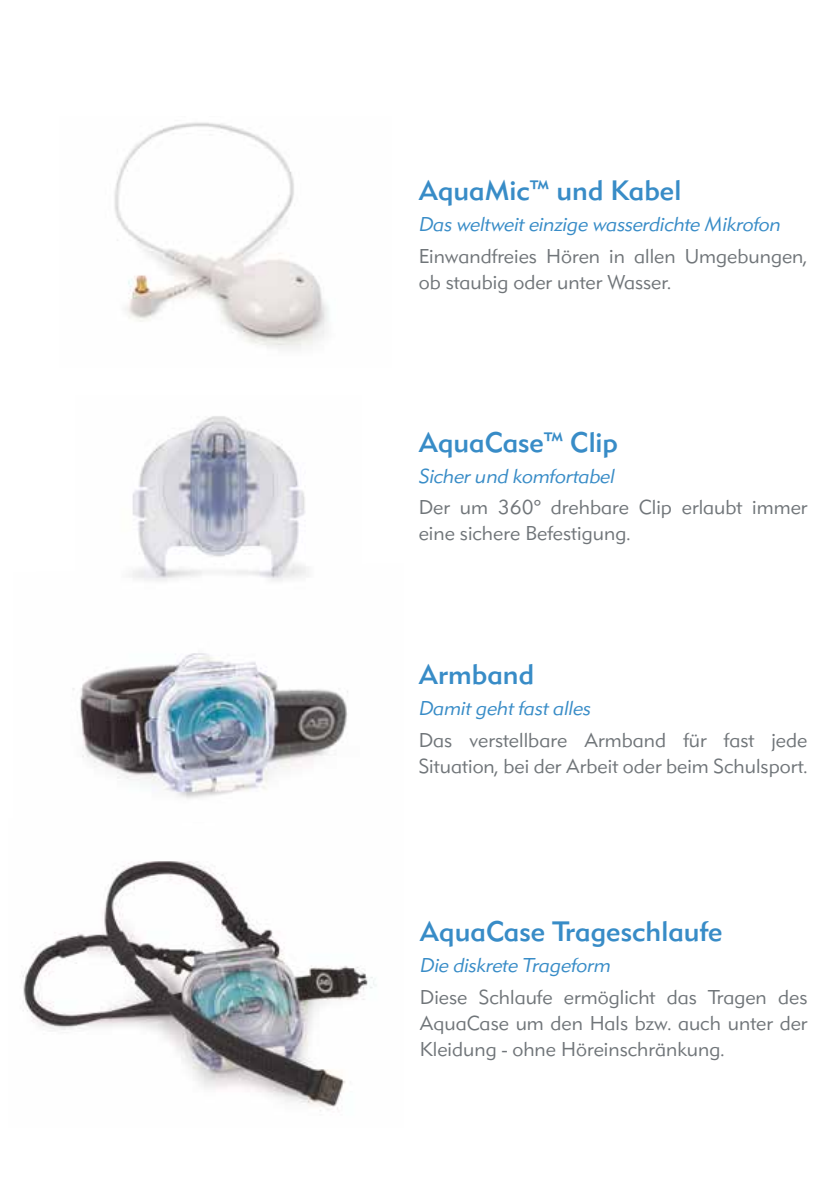
<style>
.page{position:relative;width:840px;height:1191px;background:#fff}
.page>*{position:absolute;margin:0;border:0;box-sizing:border-box;transform-origin:0 0}
.t1{font:500 28px "DH Sans";color:#388cc7}
.t2{font:300 20px/26px "DH Sans";color:#707579}
.t3{font:italic 300 20px "DH Sans";color:#388cc7}
</style>
<div class="page">
<img style="left:22px;top:861px;width:355px;height:250px">
<img style="left:114px;top:122px;width:215px;height:227px">
<img style="left:72px;top:653px;width:276px;height:146px">
<img style="left:132px;top:416px;width:174px;height:165px">
<h1 class="t1" style="left:418px;top:173px;width:264px">AquaMic™ und Kabel</h1>
<p class="t3" style="left:418px;top:212px;width:363px">Das weltweit einzige wasserdichte Mikrofon</p>
<p class="t2" style="left:418px;top:243px;width:390px">Einwandfreies Hören in allen Umgebungen, ob staubig oder unter Wasser.</p>
<h1 class="t1" style="left:418px;top:425px;width:201px">AquaCase™ Clip</h1>
<p class="t3" style="left:418px;top:463px;width:197px">Sicher und komfortabel</p>
<p class="t2" style="left:418px;top:494px;width:390px">Der um 360° drehbare Clip erlaubt immer eine sichere Befestigung.</p>
<h1 class="t1" style="left:418px;top:657px;width:117px">Armband</h1>
<p class="t3" style="left:418px;top:696px;width:173px">Damit geht fast alles</p>
<p class="t2" style="left:418px;top:727px;width:390px">Das verstellbare Armband für fast jede<br>Situation, bei der Arbeit oder beim Schulsport.</p>
<h1 class="t1" style="left:420px;top:914px;width:304px">AquaCase Trageschlaufe</h1>
<p class="t3" style="left:420px;top:953px;width:192px">Die diskrete Trageform</p>
<p class="t2" style="left:420px;top:984px;width:389px;text-align:justify">Diese Schlaufe ermöglicht das Tragen des AquaCase um den Hals bzw. auch unter der Kleidung - ohne Höreinschränkung.</p>
</div>
